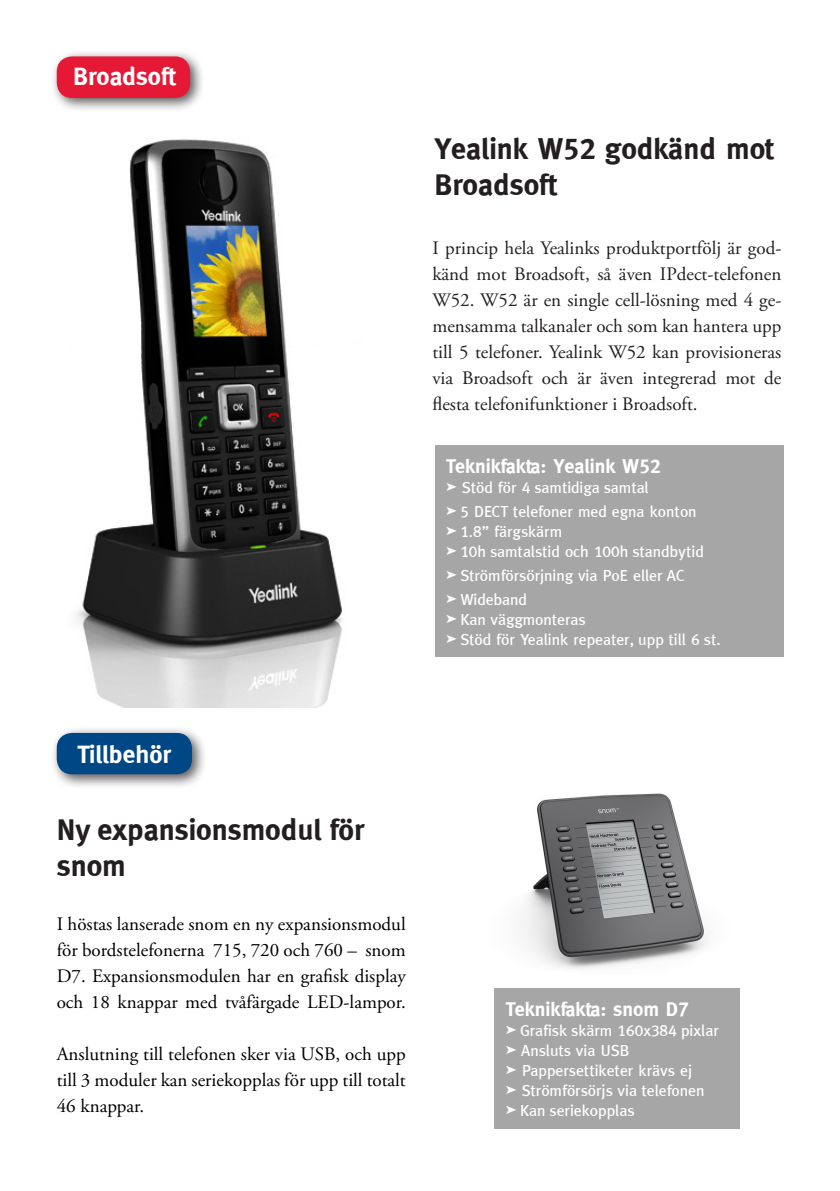
<style>
.page{position:relative;width:840px;height:1191px;background:#fff}
.page>*{position:absolute;margin:0;border:0;box-sizing:border-box;transform-origin:0 0}
.t1{font:700 30px/36px "Meta";color:#231f20}
.t2{font:700 25.2px "Meta";color:#fff}
.t3{font:700 20px "Meta";color:#fff}
.t4{font:19px/26px "Adobe Garamond Pro";color:#231f20;text-align:justify}
.t5{font:19px/26px "Adobe Garamond Pro";color:#000;text-align:justify}
.t6{font:500 16px/20px "Meta";color:#fff}
.s1{font-family:"Meta Bold Caps";font-weight:400}
.s2{font-family:"Meta Caps"}
</style>
<div class="page">
<img style="left:76px;top:139px;width:266px;height:568px">
<div style="left:50px;top:49px;width:155px;height:64px;background:#231f20;opacity:.75"></div>
<div style="left:57px;top:56px;width:133px;height:42px;background:#e51836;border-radius:15px"></div>
<div style="left:434px;top:446px;width:349px;height:211px;background:#a6a6a6"></div>
<div style="left:50px;top:725px;width:157px;height:64px;background:#231f20;opacity:.75"></div>
<div style="left:57px;top:733px;width:135px;height:41px;background:#004786;border-radius:15px"></div>
<div style="left:494px;top:987px;width:245px;height:141px;background:#a6a6a6"></div>
<img style="left:524px;top:793px;width:183px;height:176px">
<p class="t2" style="left:73px;top:62px;width:104px">Broadsoft</p>
<p class="t1" style="left:434px;top:131px;width:340px">Yealink W<span class="s1">52</span> godkänd mot<br>Broadsoft</p>
<p class="t4" style="left:432px;top:236px;width:350px">I princip hela Yealinks produktportfölj är god&shy;känd mot Broadsoft, så även IPdect-telefonen W52. W52 är en single cell-lösning med 4 ge&shy;mensamma talkanaler och som kan hantera upp till 5 telefoner. Yealink W52 kan provisioneras via Broadsoft och är även integrerad mot de flesta telefonifunktioner i Broadsoft.</p>
<p class="t3" style="left:446px;top:455px;width:216px">Teknikfakta: Yealink W<span class="s1">52</span></p>
<p class="t6" style="left:460px;top:475px;width:238px;line-height:24px">Stöd för <span class="s2">4</span> samtidiga samtal<br><span class="s2">5</span> DECT telefoner med egna konton</p>
<p class="t6" style="left:460px;top:521px;width:245px"><span class="s2">1.8</span>” färgskärm<br><span class="s2">10</span>h samtalstid och <span class="s2">100</span>h standbytid</p>
<p class="t6" style="left:460px;top:563px;width:225px;line-height:24px">Strömförsörjning via PoE eller AC<br>Wideband</p>
<p class="t6" style="left:460px;top:609px;width:262px">Kan väggmonteras<br>Stöd för Yealink repeater, upp till 6 st.</p>
<p class="t2" style="left:78px;top:740px;width:95px">Tillbehör</p>
<p class="t1" style="left:57px;top:811px;width:309px">Ny expansionsmodul för snom</p>
<p class="t5" style="left:57px;top:912px;width:350px">I höstas lanserade snom en ny expansionsmodul för bordstelefonerna 715, 720 och 760 – snom D7. Expansionsmodulen har en grafisk display och 18 knappar med tvåfärgade LED-lampor.</p>
<p class="t5" style="left:57px;top:1042px;width:350px">Anslutning till telefonen sker via USB, och upp till 3 moduler kan seriekopplas för upp till totalt 46 knappar.</p>
<p class="t3" style="left:505px;top:997px;width:184px">Teknikfakta: snom D<span class="s1">7</span></p>
<p class="t6" style="left:520px;top:1020px;width:200px">Grafisk skärm <span class="s2">160</span>x<span class="s2">384</span> pixlar<br>Ansluts via USB<br>Pappersettiketer krävs ej<br>Strömförsörjs via telefonen<br>Kan seriekopplas</p>
</div>
